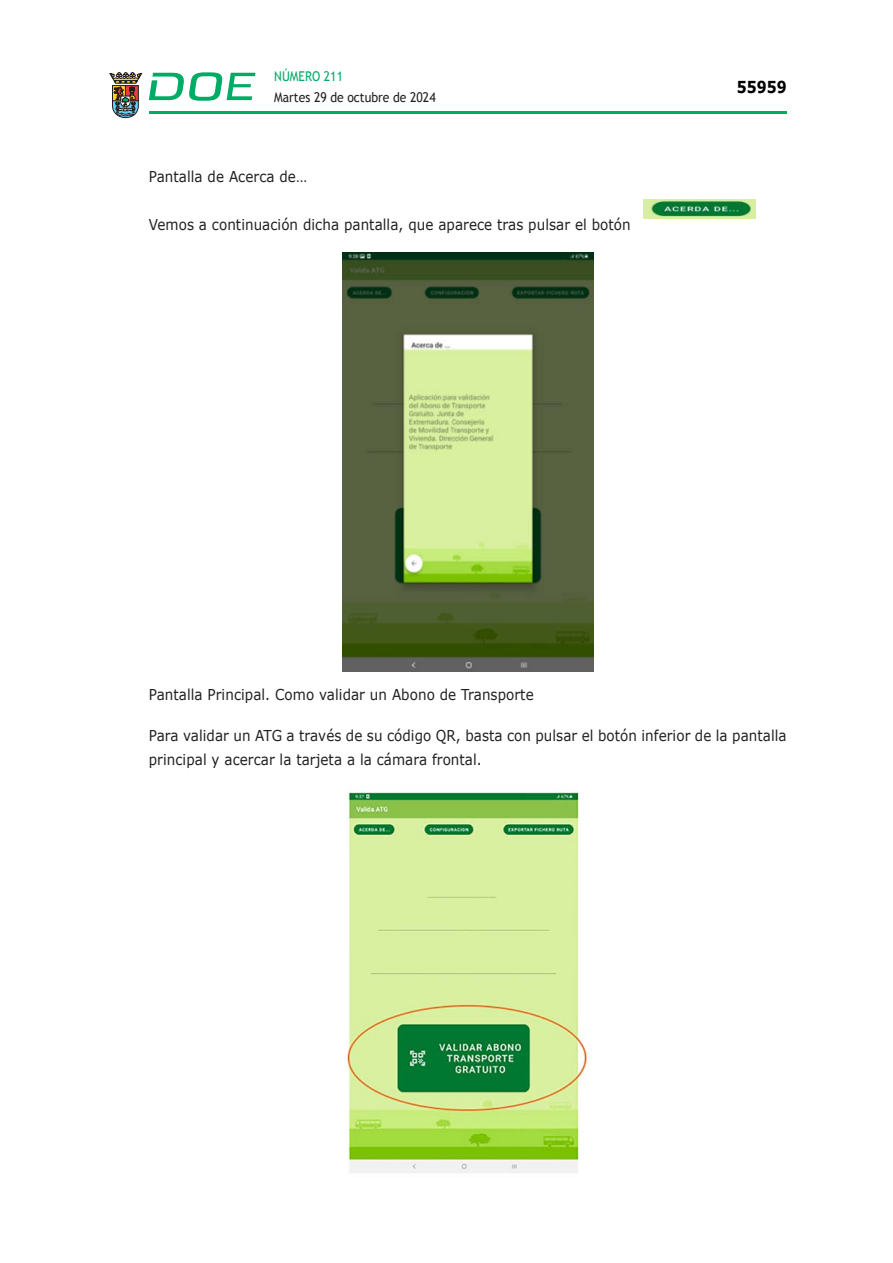
<style>
.page{position:relative;width:893px;height:1263px;background:#fff}
.page>*{position:absolute;margin:0;border:0;box-sizing:border-box;transform-origin:0 0}
.t1{font:700 16.5px "Verdana";color:#000;scale:.85 1}
.CUERPO_DE_TEXTO{font:15px/24px "Verdana";letter-spacing:.005em;color:#231f20;scale:.9 1}
.t2{font:13.5px "Trebuchet MS";color:#231f20;scale:.9 1}
.t3{font:13.5px "Trebuchet MS";color:#00ab67;scale:.9 1}
</style>
<div class="page">
<hr style="left:149px;top:111px;width:638px;height:3px;background:#00ab66">
<svg style="left:109px;top:72px;width:33px;height:46px"></svg>
<svg style="left:149px;top:72px;width:106px;height:29px"></svg>
<img style="left:643px;top:200px;width:112px;height:19px">
<img style="left:342px;top:252px;width:251px;height:420px">
<img style="left:347px;top:792px;width:241px;height:381px">
<p class="t3" style="left:274px;top:68px;width:78px">NÚMERO 211</p>
<p class="t2" style="left:274px;top:89px;width:181px">Martes 29 de octubre de 2024</p>
<p class="CUERPO_DE_TEXTO" style="left:149px;top:164px;width:177px">Pantalla de Acerca de…</p>
<p class="CUERPO_DE_TEXTO" style="left:149px;top:213px;width:537px">Vemos a continuación dicha pantalla, que aparece tras pulsar el botón</p>
<p class="t1" style="left:737px;top:76px;width:60px">55959</p>
<p class="CUERPO_DE_TEXTO" style="left:149px;top:683px;width:429px">Pantalla Principal. Como validar un Abono de Transporte</p>
<p class="CUERPO_DE_TEXTO" style="left:149px;top:724px;width:710px">Para validar un ATG a través de su código QR, basta con pulsar el botón inferior de la pantalla principal y acercar la tarjeta a la cámara frontal.</p>
</div>
